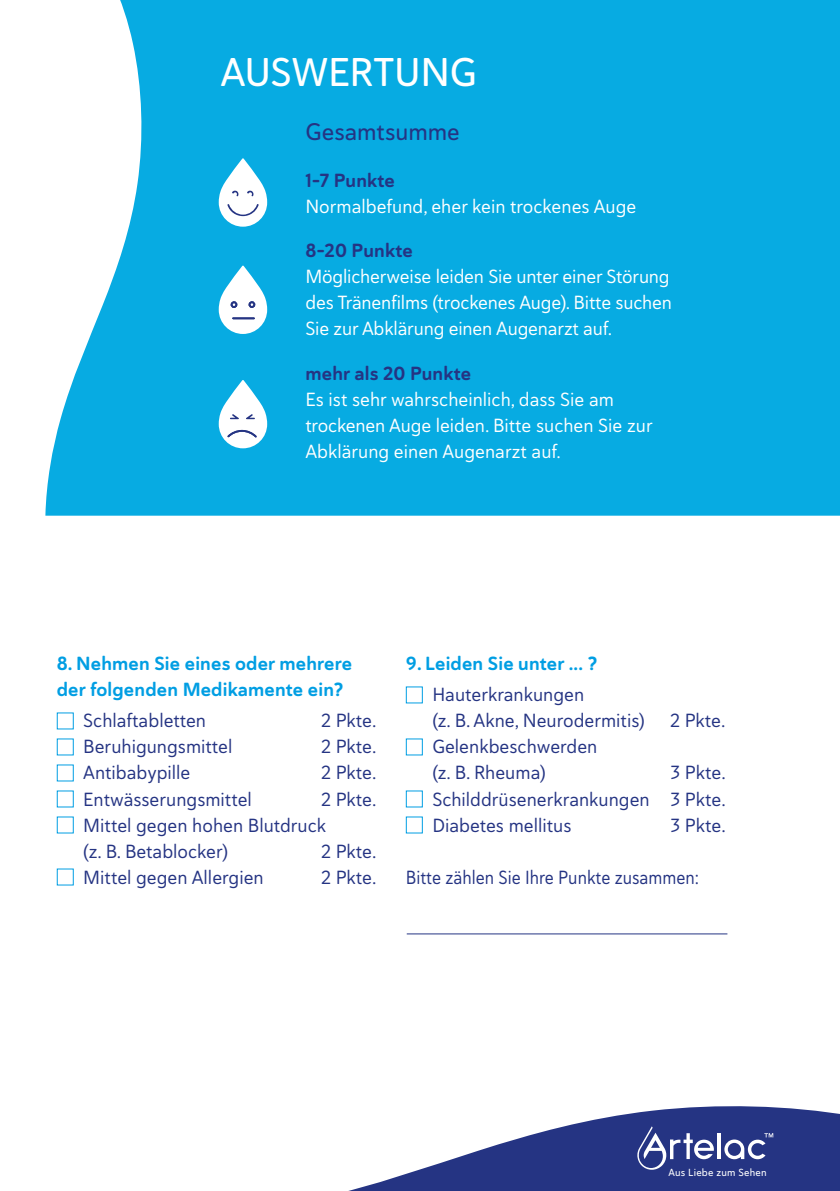
<style>
.page{position:relative;width:840px;height:1191px;background:#fff}
.page>*{position:absolute;margin:0;border:0;box-sizing:border-box;transform-origin:0 0}
.t1{font:40px "Haboro Soft Nor Med";letter-spacing:-.01em;color:#fff}
.t2{font:24px "Haboro Soft Nor Med";color:#253483}
.t3{font:19px/26px "Haboro Soft Nor Reg";color:#253483}
.t4{font:19px/26px "Haboro Soft Nor Reg";letter-spacing:-.01em;color:#fff}
.t5{font:19px/26px "Haboro Soft Nor Bol";letter-spacing:.01em;color:#009ee3}
.t6{font:19px "Haboro Soft Nor Bol";letter-spacing:.01em;color:#253483}
.t7{font:19px "Haboro Soft Nor Reg";color:#253483;scale:.92 1}
.t8{font:10.4px "Haboro Soft Nor Med";letter-spacing:.02em;color:#fff}
</style>
<div class="page">
<svg style="left:45px;top:0;width:794px;height:515px;background:#1ab1e4"></svg>
<svg style="left:219px;top:266px;width:48px;height:68px"></svg>
<hr style="left:233px;top:317px;width:21px;height:2px;background:#253483">
<div style="left:248px;top:301px;width:7px;height:7px;border:2px solid #253483;border-radius:50%"></div>
<div style="left:230px;top:301px;width:7px;height:7px;border:2px solid #253483;border-radius:50%"></div>
<svg style="left:219px;top:158px;width:48px;height:69px"></svg>
<svg style="left:219px;top:380px;width:48px;height:68px"></svg>
<hr style="left:406px;top:933px;width:321px;height:1px;background:#253483">
<svg style="left:348px;top:1106px;width:491px;height:85px;fill:#253483"></svg>
<svg style="left:637px;top:1126px;width:76px;height:43px"></svg>
<hr style="left:717px;top:1133px;width:3px;height:26px;background:#fff">
<svg style="left:724px;top:1133px;width:48px;height:26px"></svg>
<h1 class="t1" style="left:220px;top:46px;width:258px">AUSWERTUNG</h1>
<p class="t2" style="left:305px;top:116px;width:156px">Gesamtsumme</p>
<p class="t6" style="left:305px;top:168px;width:91px">1–7 Punkte</p>
<p class="t4" style="left:305px;top:193px;width:332px">Normalbefund, eher kein trockenes Auge</p>
<p class="t6" style="left:305px;top:238px;width:109px">8–20 Punkte</p>
<p class="t4" style="left:305px;top:263px;width:368px">Möglicherweise leiden Sie unter einer Störung des Tränenfilms (trockenes Auge). Bitte suchen<br>Sie zur Abklärung einen Augenarzt auf.</p>
<p class="t6" style="left:305px;top:360px;width:167px">mehr als 20 Punkte</p>
<p class="t4" style="left:305px;top:386px;width:349px">Es ist sehr wahrscheinlich, dass Sie am trockenen Auge leiden. Bitte suchen Sie zur<br>Abklärung einen Augenarzt auf.</p>
<p class="t5" style="left:57px;top:650px;width:297px">8. Nehmen Sie eines oder mehrere der folgenden Medikamente ein?</p>
<p class="t3" style="left:83px;top:707px;width:124px">Schlaftabletten</p>
<p class="t3" style="left:321px;top:707px;width:57px">2 Pkte.</p>
<p class="t3" style="left:83px;top:733px;width:151px">Beruhigungsmittel</p>
<p class="t3" style="left:321px;top:733px;width:57px">2 Pkte.</p>
<p class="t3" style="left:83px;top:759px;width:109px">Antibabypille</p>
<p class="t3" style="left:321px;top:759px;width:57px">2 Pkte.</p>
<p class="t3" style="left:83px;top:785px;width:170px">Entwässerungsmittel</p>
<p class="t3" style="left:83px;top:785px;width:294px;text-indent:238px">2 Pkte.<br>Mittel gegen hohen Blutdruck<br>(z. B. Betablocker)</p>
<p class="t3" style="left:321px;top:837px;width:57px">2 Pkte.</p>
<p class="t3" style="left:83px;top:863px;width:182px">Mittel gegen Allergien</p>
<p class="t3" style="left:321px;top:863px;width:57px">2 Pkte.</p>
<p class="t5" style="left:405px;top:650px;width:193px">9. Leiden Sie unter ... ?</p>
<p class="t3" style="left:432px;top:681px;width:214px">Hauterkrankungen<br>(z. B. Akne, Neurodermitis)</p>
<p class="t3" style="left:669px;top:707px;width:57px">2 Pkte.</p>
<p class="t3" style="left:432px;top:733px;width:166px">Gelenkbeschwerden (z. B. Rheuma)</p>
<p class="t3" style="left:432px;top:759px;width:295px;text-align:justify;text-indent:237px">3 Pkte.<br>Schilddrüsenerkrankungen 3 Pkte.<br>Diabetes mellitus</p>
<p class="t3" style="left:669px;top:811px;width:57px">3 Pkte.</p>
<p class="t7" style="left:405px;top:864px;width:320px">Bitte zählen Sie Ihre Punkte zusammen:</p>
<p class="t8" style="left:668px;top:1165px;width:100px">Aus Liebe zum Sehen</p>
</div>
